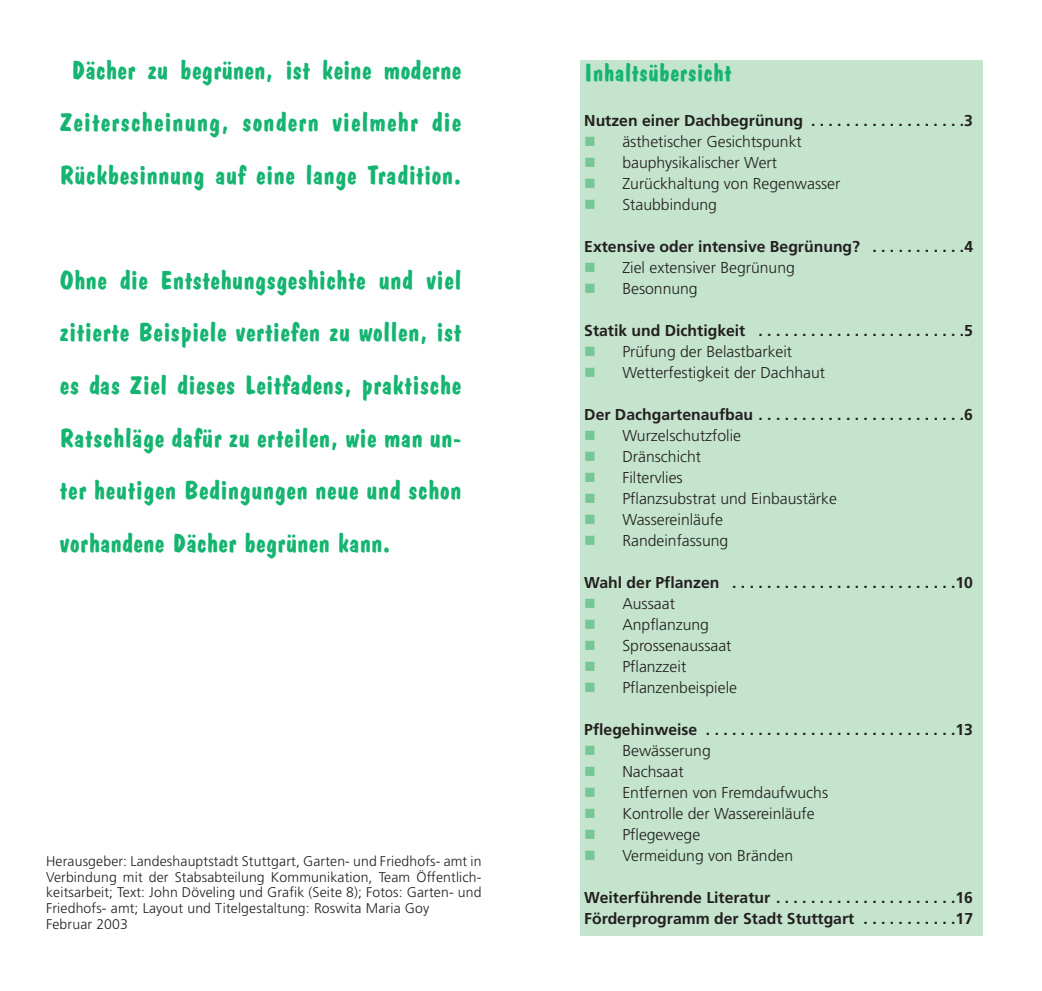
<style>
.page{position:relative;width:1042px;height:991px;background:#fff}
.page>*{position:absolute;margin:0;border:0;box-sizing:border-box;transform-origin:0 0}
.t1{font:700 26.25px/52.5px "Dom Casual";color:#16b471;text-align:center}
.t2{font:700 24.5px "Dom Casual";color:#16b471}
.t3{font:300 15.75px/21px "Frutiger";color:#231f1f}
.t4{font:700 15.75px/21px "Frutiger";color:#231f1f}
.t5{font:300 14px/15.8px "Frutiger";letter-spacing:.01em;color:#231f1f}
</style>
<div class="page">
<div style="left:580px;top:60px;width:402px;height:875px;background:#c4e4ce"></div>
<h1 class="t1" style="left:60px;top:46px;width:403px">Dächer zu begrünen, ist keine moderne<br>Zeiterscheinung, sondern vielmehr die<br>Rückbesinnung auf eine lange Tradition.</h1>
<p class="t1" style="left:60px;top:256px;width:403px;text-align:justify">Ohne die Entstehungsgeshichte und viel zitierte Beispiele vertiefen zu wollen, ist es das Ziel dieses Leitfadens, praktische Ratschläge dafür zu erteilen, wie man un&shy;ter heutigen Bedingungen neue und schon vorhandene Dächer begrünen kann.</p>
<p class="t5" style="left:46px;top:854px;width:437px">Herausgeber: Landeshauptstadt Stuttgart, Garten- und Friedhofs- amt in Verbindung mit der Stabsabteilung Kommunikation, Team Öffentlich&shy;keitsarbeit; Text: John Döveling und Grafik (Seite 8); Fotos: Garten- und Friedhofs- amt; Layout und Titelgestaltung: Roswita Maria Goy<br>Februar 2003</p>
<h2 class="t2" style="left:584px;top:63px;width:149px">Inhaltsübersicht</h2>
<p class="t4" style="left:584px;top:111px;width:390px">Nutzen einer Dachbegrünung . . . . . . . . . . . . . . . . . .3</p>
<p class="t3" style="left:622px;top:132px;width:219px">ästhetischer Gesichtspunkt bauphysikalischer Wert<br>Zurückhaltung von Regenwasser<br>Staubbindung</p>
<p class="t4" style="left:584px;top:237px;width:390px">Extensive oder intensive Begrünung? . . . . . . . . . . .4</p>
<p class="t3" style="left:622px;top:258px;width:174px">Ziel extensiver Begrünung<br>Besonnung</p>
<p class="t4" style="left:584px;top:321px;width:390px">Statik und Dichtigkeit . . . . . . . . . . . . . . . . . . . . . . . .5</p>
<p class="t3" style="left:622px;top:342px;width:204px">Prüfung der Belastbarkeit<br>Wetterfestigkeit der Dachhaut</p>
<p class="t4" style="left:584px;top:405px;width:390px">Der Dachgartenaufbau . . . . . . . . . . . . . . . . . . . . . . . .6</p>
<p class="t3" style="left:622px;top:426px;width:216px">Wurzelschutzfolie<br>Dränschicht<br>Filtervlies<br>Pflanzsubstrat und Einbaustärke<br>Wassereinläufe<br>Randeinfassung</p>
<p class="t4" style="left:584px;top:573px;width:390px">Wahl der Pflanzen . . . . . . . . . . . . . . . . . . . . . . . . . .10</p>
<p class="t3" style="left:622px;top:594px;width:116px">Aussaat<br>Anpflanzung<br>Sprossenaussaat<br>Pflanzzeit<br>Pflanzenbeispiele</p>
<p class="t4" style="left:584px;top:720px;width:390px">Pflegehinweise . . . . . . . . . . . . . . . . . . . . . . . . . . . . .13</p>
<p class="t3" style="left:622px;top:741px;width:207px">Bewässerung<br>Nachsaat<br>Entfernen von Fremdaufwuchs<br>Kontrolle der Wassereinläufe<br>Pflegewege<br>Vermeidung von Bränden</p>
<p class="t4" style="left:584px;top:888px;width:390px">Weiterführende Literatur . . . . . . . . . . . . . . . . . . . . .16<br>Förderprogramm der Stadt Stuttgart . . . . . . . . . . .17</p>
</div>
